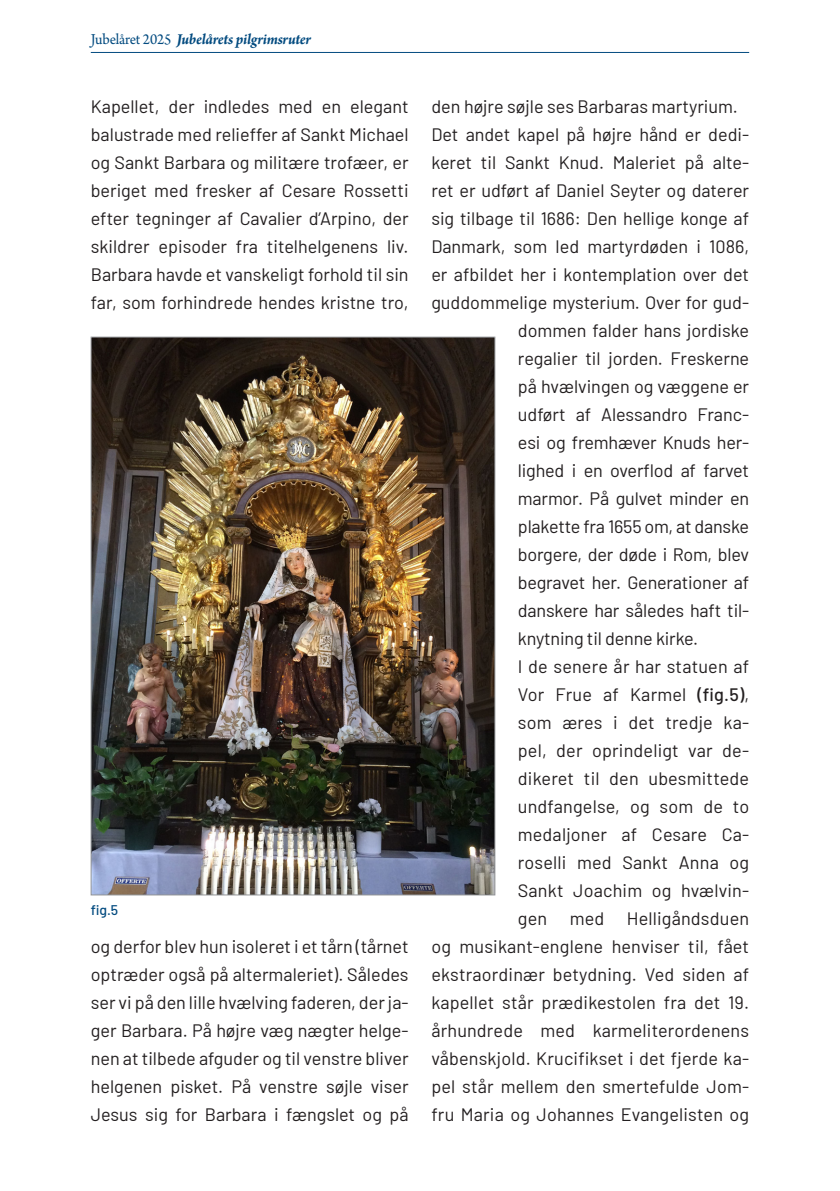
<style>
.page{position:relative;width:840px;height:1191px;background:#fff}
.page>*{position:absolute;margin:0;border:0;box-sizing:border-box;transform-origin:0 0}
.t1{font:18px/28px "Barlow";color:#231f20;text-align:justify}
.t2{font:italic 700 16px "Arno Pro";letter-spacing:-.015em;color:#034b80;scale:.95 1}
.t3{font:500 14px "Barlow";color:#034b80}
.s1{font-weight:400;font-style:normal}
.s2{font-weight:500}
</style>
<div class="page">
<hr style="left:91px;top:52px;width:657px;height:1px;background:#034b80">
<img style="left:93px;top:339px;width:400px;height:554px">
<p class="t2" style="left:91px;top:30px;width:233px"><span class="s1">Jubelåret 2025</span> Jubelårets pilgrimsruter</p>
<p class="t1" style="left:91px;top:91px;width:319px">Kapellet, der indledes med en elegant balustrade med relieffer af Sankt Michael og Sankt Barbara og militære trofæer, er beriget med fresker af Cesare Rossetti efter tegninger af Cavalier d’Arpino, der skildrer episoder fra titelhelgenens liv.<br>Barbara havde et vanskeligt forhold til sin far, som forhindrede hendes kristne tro,</p>
<p class="t3" style="left:91px;top:899px;width:29px">fig.5</p>
<p class="t1" style="left:91px;top:931px;width:319px">og derfor blev hun isoleret i et tårn (tårnet optræder også på altermaleriet). Således ser vi på den lille hvælving faderen, der ja&shy;ger Barbara. På højre væg nægter helge&shy;nen at tilbede afguder og til venstre bliver helgenen pisket. På venstre søjle viser Jesus sig for Barbara i fængslet og på</p>
<p class="t1" style="left:431px;top:91px;width:308px">den højre søjle ses Barbaras martyrium.</p>
<p class="t1" style="left:431px;top:119px;width:319px">Det andet kapel på højre hånd er dedi-</p>
<p class="t1" style="left:431px;top:147px;width:319px">keret til Sankt Knud. Maleriet på alte-</p>
<p class="t1" style="left:431px;top:175px;width:319px">ret er udført af Daniel Seyter og daterer</p>
<p class="t1" style="left:431px;top:203px;width:319px">sig tilbage til 1686: Den hellige konge af</p>
<p class="t1" style="left:431px;top:231px;width:319px">Danmark, som led martyrdøden i 1086,</p>
<p class="t1" style="left:431px;top:259px;width:319px">er afbildet her i kontemplation over det</p>
<p class="t1" style="left:431px;top:287px;width:319px">guddommelige mysterium. Over for gud-</p>
<p class="t1" style="left:517px;top:315px;width:233px">dommen falder hans jordiske</p>
<p class="t1" style="left:517px;top:343px;width:233px">regalier til jorden. Freskerne</p>
<p class="t1" style="left:517px;top:371px;width:233px">på hvælvingen og væggene er</p>
<p class="t1" style="left:517px;top:399px;width:233px">udført af Alessandro Franc-</p>
<p class="t1" style="left:517px;top:427px;width:233px">esi og fremhæver Knuds her-</p>
<p class="t1" style="left:517px;top:455px;width:233px">lighed i en overflod af farvet</p>
<p class="t1" style="left:517px;top:483px;width:233px">marmor. På gulvet minder en</p>
<p class="t1" style="left:517px;top:511px;width:233px">plakette fra 1655 om, at danske</p>
<p class="t1" style="left:517px;top:539px;width:233px">borgere, der døde i Rom, blev</p>
<p class="t1" style="left:517px;top:567px;width:233px">begravet her. Generationer af</p>
<p class="t1" style="left:517px;top:595px;width:233px">danskere har således haft til-</p>
<p class="t1" style="left:517px;top:623px;width:182px">knytning til denne kirke.</p>
<p class="t1" style="left:431px;top:651px;width:319px;text-align:right">I de senere år har statuen af<br>Vor Frue af Karmel <span class="s2">(fig.5)</span>,<br>som æres i det tredje ka-<br>pel, der oprindeligt var de-<br>dikeret til den ubesmittede undfangelse, og som de to medaljoner af Cesare Ca-<br>roselli med Sankt Anna og<br>Sankt Joachim og hvælvin-<br>gen med Helligåndsduen<br>og musikant-englene henviser til, fået ekstraordinær betydning. Ved siden af kapellet står prædikestolen fra det 19. århundrede med karmeliterordenens våbenskjold. Krucifikset i det fjerde ka&shy;pel står mellem den smertefulde Jom&shy;fru Maria og Johannes Evangelisten og</p>
</div>
